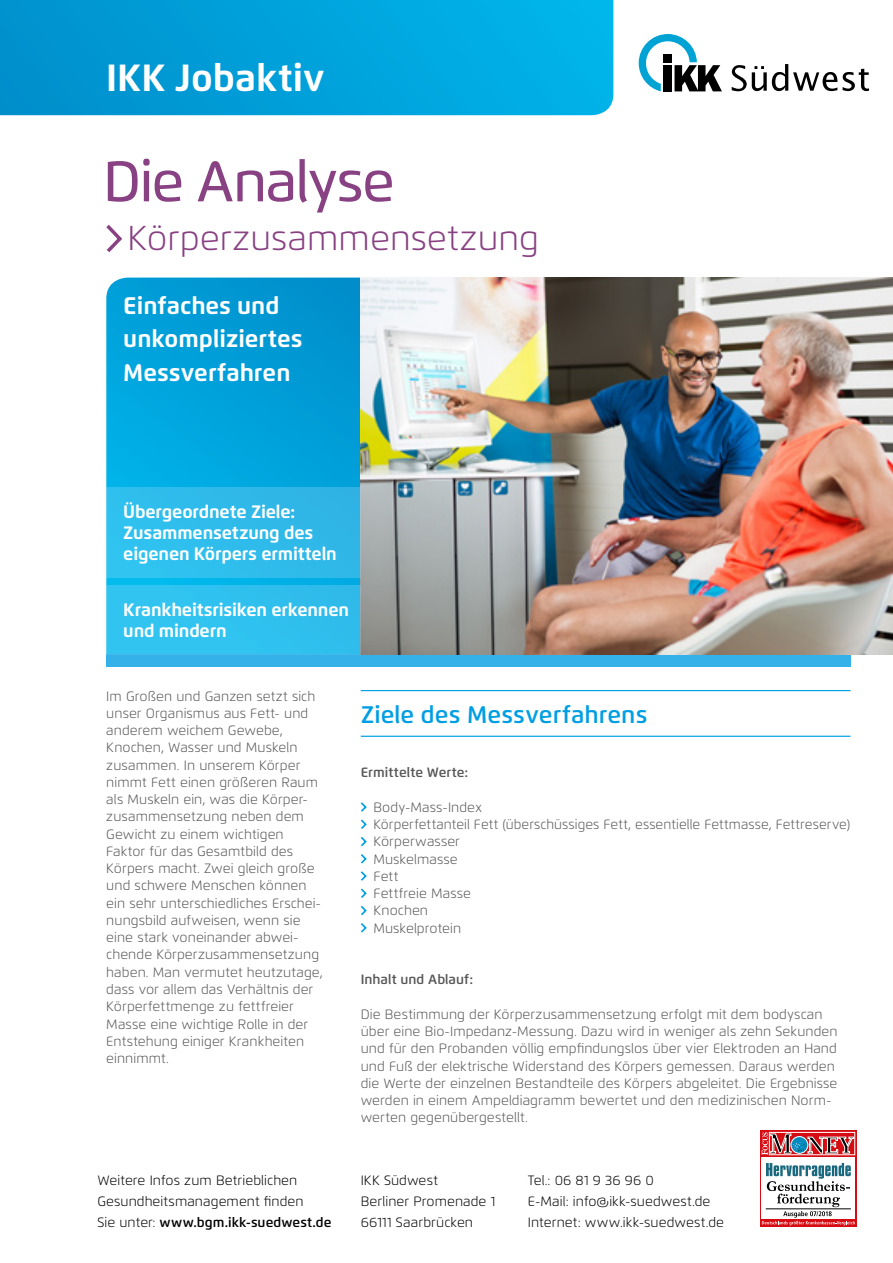
<style>
.page{position:relative;width:893px;height:1263px;background:#fff}
.page>*{position:absolute;margin:0;border:0;box-sizing:border-box;transform-origin:0 0}
.t1{font:500 57px "Flexo";letter-spacing:-.03em;color:#884182}
.t2{font:700 37.8px "Flexo";color:#fff}
.t3{font:300 34.5px "Flexo";color:#884182}
.t4{font:700 24px/33.6px "Flexo";color:#fff}
.t5{font:600 24px "Flexo";letter-spacing:.005em;color:#009ee3}
.t6{font:700 18px/21px "Flexo";letter-spacing:-.01em;color:#fff}
.t7{font:300 13.5px/17.2px "Flexo";letter-spacing:.005em;color:#565656}
.t8{font:300 13.5px/21px "Flexo";letter-spacing:.005em;color:#000}
.t9{font:600 13.5px "Flexo";letter-spacing:.005em;color:#565656}
.s1{font-weight:600}
</style>
<div class="page">
<svg style="left:0;top:0;width:613px;height:115px;background:#00a2db"></svg>
<svg style="left:732px;top:64px;width:137px;height:27px"></svg>
<svg style="left:639px;top:34px;width:83px;height:57px"></svg>
<div style="left:760px;top:1130px;width:96px;height:96px;background:linear-gradient(to right,#d70c13,#d70c13)"></div>
<div style="left:762px;top:1157px;width:93px;height:68px;background:#fff"></div>
<svg style="left:761px;top:1131px;width:95px;height:25px"></svg>
<svg style="left:762px;top:1132px;width:93px;height:23px;background:#b9686e"></svg>
<div style="left:791px;top:1136px;width:17px;height:17px;border:1px solid #fff;border-radius:50%"></div>
<div style="left:761px;top:1219px;width:95px;height:7px;background:#d70c13"></div>
<svg style="left:762px;top:1163px;width:93px;height:62px"></svg>
<svg style="left:106px;top:278px;width:255px;height:307px;background:#01a0d9"></svg>
<div style="left:106px;top:654px;width:744px;height:13px;background:#33b1e8"></div>
<svg style="left:106px;top:224px;width:17px;height:29px"></svg>
<svg style="left:360px;top:802px;width:7px;height:131px"></svg>
<hr style="left:361px;top:690px;width:489px;height:1px;background:#009ee3">
<hr style="left:361px;top:736px;width:489px;height:1px;background:#009ee3">
<img style="left:361px;top:278px;width:532px;height:376px">
<div style="left:106px;top:585px;width:255px;height:69px;background:#2fc2f0"></div>
<div style="left:106px;top:487px;width:255px;height:90px;background:#2fbbeb"></div>
<h2 class="t2" style="left:106px;top:55px;width:220px">IKK Jobaktiv</h2>
<h1 class="t1" style="left:103px;top:147px;width:293px">Die Analyse</h1>
<h3 class="t3" style="left:127px;top:217px;width:413px">Körperzusammensetzung</h3>
<h3 class="t4" style="left:123px;top:288px;width:181px">Einfaches und unkompliziertes<br>Messverfahren</h3>
<h3 class="t6" style="left:123px;top:501px;width:215px">Übergeordnete Ziele:<br>Zusammensetzung des eigenen Körpers ermitteln</h3>
<h3 class="t6" style="left:123px;top:599px;width:227px">Krankheitsrisiken erkennen und mindern</h3>
<p class="t7" style="left:106px;top:687px;width:218px">Im Großen und Ganzen setzt sich unser Organismus aus Fett- und anderem weichem Gewebe,<br>Knochen, Wasser und Muskeln zusammen. In unserem Körper nimmt Fett einen größeren Raum als Muskeln ein, was die Körper&shy;zusammensetzung neben dem<br>Gewicht zu einem wichtigen<br>Faktor für das Gesamtbild des<br>Körpers macht. Zwei gleich große und schwere Menschen können ein sehr unterschiedliches Erschei&shy;nungsbild aufweisen, wenn sie eine stark voneinander abwei&shy;chende Körperzusammensetzung haben. Man vermutet heutzutage, dass vor allem das Verhältnis der<br>Körperfettmenge zu fettfreier<br>Masse eine wichtige Rolle in der<br>Entstehung einiger Krankheiten einnimmt.</p>
<h3 class="t5" style="left:361px;top:700px;width:288px">Ziele des Messverfahrens</h3>
<p class="t9" style="left:361px;top:764px;width:109px">Ermittelte Werte:</p>
<p class="t7" style="left:373px;top:798px;width:478px">Body-Mass-Index<br>Körperfettanteil Fett (überschüssiges Fett, essentielle Fettmasse, Fettreserve)<br>Körperwasser<br>Muskelmasse<br>Fett<br>Fettfreie Masse<br>Knochen<br>Muskelprotein</p>
<p class="t9" style="left:361px;top:971px;width:114px">Inhalt und Ablauf:</p>
<p class="t7" style="left:361px;top:1005px;width:478px">Die Bestimmung der Körperzusammensetzung erfolgt mit dem bodyscan über eine Bio-Impedanz-Messung. Dazu wird in weniger als zehn Sekunden und für den Probanden völlig empfindungslos über vier Elektroden an Hand und Fuß der elektrische Widerstand des Körpers gemessen. Daraus werden die Werte der einzelnen Bestandteile des Körpers abgeleitet. Die Ergebnisse werden in einem Ampeldiagramm bewertet und den medizinischen Norm&shy;werten gegenübergestellt.</p>
<p class="t8" style="left:97px;top:1170px;width:236px">Weitere Infos zum Betrieblichen<br>Gesundheitsmanagement finden<br>Sie unter: <span class="s1">www.bgm.ikk-suedwest.de</span></p>
<p class="t8" style="left:528px;top:1169px;width:198px">Tel.: 06 81 9 36 96 0<br>E-Mail: info@ikk-suedwest.de<br>Internet: www.ikk-suedwest.de</p>
<p class="t8" style="left:361px;top:1169px;width:136px">IKK Südwest<br>Berliner Promenade 1<br>66111 Saarbrücken</p>
</div>
